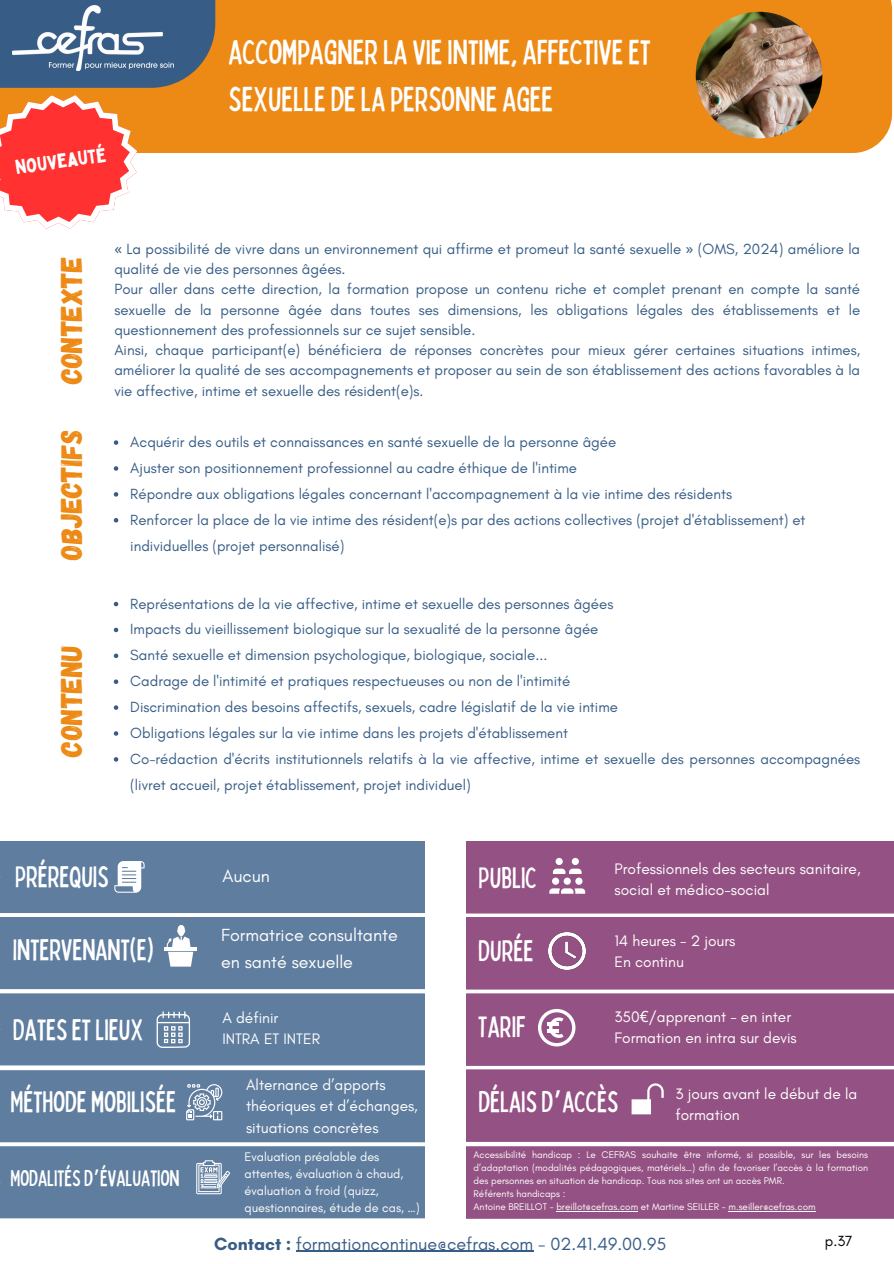
<style>
.page{position:relative;width:894px;height:1264px;background:#fff}
.page>*{position:absolute;margin:0;border:0;box-sizing:border-box;transform-origin:0 0}
.t1{font:condensed 34.5px/47.2px "Bobby Jones";color:#fff}
.t2{font:30px "Gagalin";letter-spacing:-.01em;color:#ed8a16}
.t3{font:condensed 29.7px "Bobby Jones";color:#fff}
.t4{font:condensed 22.65px "Bobby Jones";color:#fff}
.t5{font:19.5px "Bobby Jones";color:#fff}
.t6{font:18px "Glacial Indifference";color:#375d86}
.t7{font:17.85px/27px "Glacial Indifference";color:#fff}
.t8{font:15.45px/21.1px "Glacial Indifference";color:#fff}
.t9{font:15px/20.2px "Glacial Indifference";color:#375d86}
.t10{font:15px "Glacial Indifference";color:#000}
.t11{font:12.6px/17px "Glacial Indifference";color:#fff}
.t12{font:9.9px/13px "Glacial Indifference";color:#fff;text-align:justify}
.s1{font-family:"Noto Sans"}
.s2{font-family:"Noto Sans Gurmukhi";font-stretch:normal}
.s3{font-weight:700}
</style>
<div class="page">
<div style="left:0;top:0;width:891px;height:153px;background:#ed8a16"></div>
<div style="left:0;top:0;width:215px;height:88px;background:#375d86"></div>
<img style="left:12px;top:5px;width:161px;height:66px">
<svg style="left:0;top:841px;width:893px;height:377px;background:#816f96"></svg>
<div style="left:631px;top:1099px;width:19px;height:15px;background:#fff"></div>
<div style="left:424px;top:838px;width:41px;height:425px;background:#fff"></div>
<img style="left:695px;top:12px;width:127px;height:126px;border-radius:50%">
<svg style="left:114px;top:440px;width:4px;height:5px"></svg>
<svg style="left:114px;top:466px;width:4px;height:5px"></svg>
<svg style="left:114px;top:492px;width:4px;height:4px"></svg>
<svg style="left:114px;top:518px;width:4px;height:4px"></svg>
<svg style="left:114px;top:602px;width:4px;height:4px"></svg>
<svg style="left:114px;top:627px;width:4px;height:5px"></svg>
<svg style="left:114px;top:653px;width:4px;height:5px"></svg>
<svg style="left:114px;top:679px;width:4px;height:5px"></svg>
<svg style="left:114px;top:705px;width:4px;height:5px"></svg>
<svg style="left:114px;top:731px;width:4px;height:4px"></svg>
<svg style="left:114px;top:757px;width:4px;height:4px"></svg>
<hr style="left:296px;top:1250px;width:237px;height:1px;background:#375d86">
<hr style="left:556px;top:1211px;width:82px;height:1px;background:#fff">
<hr style="left:728px;top:1211px;width:87px;height:1px;background:#fff">
<svg style="left:0;top:95px;width:137px;height:134px"></svg>
<p class="t5" style="left:14px;top:155px;width:93px;rotate:-8deg">nouveauté</p>
<h5 class="t1" style="left:228px;top:27px;width:423px">ACCOMPAGNERLA VIEINTIME, AFFECTIVEET<br>SEXUELLEDELA PERSONNE AGEE</h5>
<h1 class="t2" style="left:52px;top:384px;width:130px;rotate:-90deg">Contexte</h1>
<h2 class="t2" style="left:52px;top:560px;width:131px;rotate:-90deg">Objectifs</h2>
<p class="t2" style="left:52px;top:756px;width:113px;rotate:-90deg">Contenu</p>
<p class="t9" style="left:114px;top:238px;width:747px"><span class="s1">«</span> La possibilité de vivre dans un environnement qui affirme et promeut la santé sexuelle <span class="s1">»</span> (OMS, 2024) améliore la qualité de vie des personnes âgées.<br>Pour aller dans cette direction, la formation propose un contenu riche et complet prenant en compte la santé sexuelle de la personne âgée dans toutes ses dimensions, les obligations légales des établissements et le questionnement des professionnels sur ce sujet sensible.<br>Ainsi, chaque participant(e) bénéficiera de réponses concrètes pour mieux gérer certaines situations intimes, améliorer la qualité de ses accompagnements et proposer au sein de son établissement des actions favorables à la vie affective, intime et sexuelle des résident(e)s.</p>
<p class="t9" style="left:130px;top:432px;width:487px">Acquérir des outils et connaissances en santé sexuelle de la personne âgée</p>
<p class="t9" style="left:130px;top:457px;width:448px">Ajuster son positionnement professionnel au cadre éthique de l'intime</p>
<p class="t9" style="left:130px;top:483px;width:603px">Répondre aux obligations légales concernant l'accompagnement à la vie intime des résidents</p>
<p class="t9" style="left:130px;top:506px;width:676px;line-height:25.8px">Renforcer la place de la vie intime des résident(e)s par des actions collectives (projet d'établissement) et individuelles (projet personnalisé)</p>
<p class="t9" style="left:130px;top:593px;width:484px">Représentations de la vie affective, intime et sexuelle des personnes âgées</p>
<p class="t9" style="left:130px;top:619px;width:469px">Impacts du vieillissement biologique sur la sexualité de la personne âgée</p>
<h2 class="t9" style="left:130px;top:645px;width:418px">Santé sexuelle et dimension psychologique, biologique, sociale...</h2>
<p class="t9" style="left:130px;top:671px;width:441px">Cadrage de l'intimité et pratiques respectueuses ou non de l'intimité</p>
<h4 class="t9" style="left:130px;top:696px;width:489px">Discrimination des besoins affectifs, sexuels, cadre législatif de la vie intime</h4>
<h2 class="t9" style="left:130px;top:722px;width:439px">Obligations légales sur la vie intime dans les projets d'établissement</h2>
<p class="t9" style="left:130px;top:745px;width:731px;line-height:25.8px">Co-rédaction d'écrits institutionnels relatifs à la vie affective, intime et sexuelle des personnes accompagnées (livret accueil, projet établissement, projet individuel)</p>
<p class="t3" style="left:15px;top:857px;width:95px">PRÉREQUIS</p>
<h2 class="t3" style="left:13px;top:930px;width:142px">INTERVENANT(E)</h2>
<p class="t7" style="left:222px;top:862px;width:49px">Aucun</p>
<h2 class="t7" style="left:221px;top:921px;width:178px">Formatrice consultante en santé sexuelle</h2>
<p class="t3" style="left:478px;top:858px;width:60px">PUBLIC</p>
<p class="t3" style="left:478px;top:931px;width:57px">DURÉE</p>
<h4 class="t8" style="left:614px;top:857px;width:247px">Professionnels des secteurs sanitaire, social et médico-social</h4>
<h2 class="t8" style="left:614px;top:930px;width:122px">14 heures - 2 jours<br>En continu</h2>
<h2 class="t3" style="left:13px;top:1010px;width:132px">DATESETLIEUX</h2>
<h4 class="t8" style="left:222px;top:1007px;width:99px">A définir<br>INTRA ET INTER</h4>
<p class="t3" style="left:478px;top:1007px;width:49px">TARIF</p>
<h5 class="t8" style="left:614px;top:1005px;width:184px">350<span class="s1">€</span>/apprenant - en inter<br>Formation en intra sur devis</h5>
<h5 class="t8" style="left:246px;top:1074px;width:173px">Alternance d’apports théoriques et d’échanges, situations concrètes</h5>
<h5 class="t3" style="left:11px;top:1082px;width:167px">MÉTHODE MOBILISÉE</h5>
<p class="t3" style="left:478px;top:1082px;width:141px">DÉLAISD<span class="s2">’</span>ACCÈS</p>
<h5 class="t8" style="left:675px;top:1083px;width:183px">3 jours avant le début de la formation</h5>
<h2 class="t12" style="left:473px;top:1147px;width:396px">Accessibilité handicap : Le CEFRAS souhaite être informé, si possible, sur les besoins d’adaptation (modalités pédagogiques, matériels…) afin de favoriser l’accès à la formation des personnes en situation de handicap. Tous nos sites ont un accès PMR.</h2>
<p class="t12" style="left:473px;top:1187px;width:93px">Référents handicaps :</p>
<h5 class="t12" style="left:473px;top:1200px;width:343px">Antoine BREILLOT - breillot@cefras.com et Martine SEILLER - m.seiller@cefras.com</h5>
<h2 class="t10" style="left:824px;top:1231px;width:29px">p.37</h2>
<p class="t11" style="left:244px;top:1148px;width:177px">Evaluation préalable des attentes, évaluation à chaud, évaluation à froid (quizz, questionnaires, étude de cas, …)</p>
<h2 class="t4" style="left:11px;top:1163px;width:170px">MODALITÉSD<span class="s2">’</span>ÉVALUATION</h2>
<h2 class="t6" style="left:214px;top:1232px;width:453px"><span class="s3">Contact :</span> formationcontinue@cefras.com - 02.41.49.00.95</h2>
</div>
